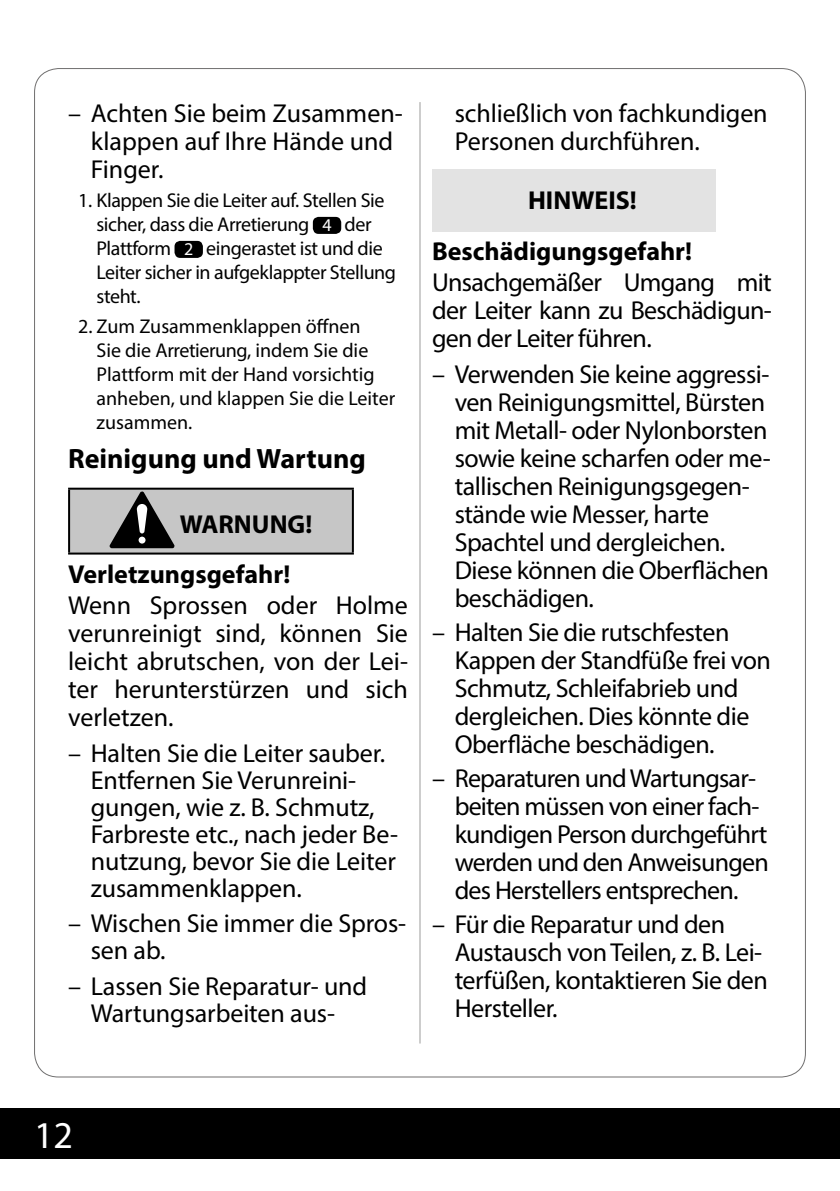
<style>
.page{position:relative;width:840px;height:1191px;background:#fff}
.page>*{position:absolute;margin:0;border:0;box-sizing:border-box;transform-origin:0 0}
.t1{font:38px "Myriad Pro";color:#fff}
.t2{font:700 28px "Myriad Pro";color:#000}
.t3{font:26px/28px "Myriad Pro";letter-spacing:-.02em;color:#000}
.t4{font:700 26px/50.4px "Myriad Pro";color:#000}
.t5{font:26px/28px "Myriad Pro";color:#000}
.t6{font:20px/24px "Myriad Pro";letter-spacing:-.02em;color:#000}
.t7{font:20px/24px "Myriad Pro";color:#000}
.s1{font-size:18px;color:#fff}
</style>
<div class="page">
<div style="left:0;top:1108px;width:839px;height:51px;background:#000"></div>
<hr style="left:839px;top:1108px;width:1px;height:51px;background:#000">
<hr style="left:419px;top:102px;width:1px;height:941px;background:#9d9d9c">
<div style="left:313px;top:217px;width:28px;height:17px;background:#000;border-radius:6px"></div>
<div style="left:174px;top:241px;width:29px;height:17px;background:#000;border-radius:6px"></div>
<div style="left:69px;top:488px;width:283px;height:65px;background:#c6c6c6"></div>
<hr style="left:68px;top:487px;width:285px;height:2px;background:#000">
<hr style="left:68px;top:489px;width:2px;height:63px;background:#000">
<hr style="left:351px;top:489px;width:2px;height:63px;background:#000">
<hr style="left:68px;top:552px;width:285px;height:2px;background:#000">
<svg style="left:110px;top:491px;width:65px;height:57px"></svg>
<div style="left:432px;top:169px;width:283px;height:62px;background:#e3e3e3"></div>
<p class="t5" style="left:91px;top:98px;width:313px;text-indent:-23px">– Achten Sie beim Zusammen&shy;klappen auf Ihre Hände und<br>Finger.</p>
<p class="t6" style="left:96px;top:188px;width:301px;text-indent:-18px">1. Klappen Sie die Leiter auf. Stellen Sie sicher, dass die Arretierung <span class="s1">4</span> der<br>Plattform <span class="s1">2</span> eingerastet ist und die<br>Leiter sicher in aufgeklappter Stellung steht.</p>
<p class="t7" style="left:96px;top:314px;width:300px;text-indent:-18px">2. Zum Zusammenklappen öffnen<br>Sie die Arretierung, indem Sie die<br>Plattform mit der Hand vorsichtig anheben, und klappen Sie die Leiter zusammen.</p>
<p class="t2" style="left:68px;top:440px;width:299px">Reinigung und Wartung</p>
<p class="t4" style="left:68px;top:498px;width:245px;text-indent:112px">WARNUNG!<br>Verletzungsgefahr!</p>
<p class="t3" style="left:68px;top:591px;width:341px;text-align:justify">Wenn Sprossen oder Holme verunreinigt sind, können Sie leicht abrutschen, von der Lei&shy;ter herunterstürzen und sich verletzen.</p>
<p class="t3" style="left:91px;top:739px;width:308px;line-height:27px;text-indent:-23px">– Halten Sie die Leiter sauber.<br>Entfernen Sie Verunreini&shy;gungen, wie z. B. Schmutz,<br>Farbreste etc., nach jeder Be&shy;nutzung, bevor Sie die Leiter zusammenklappen.</p>
<p class="t3" style="left:91px;top:909px;width:317px;line-height:27px;text-indent:-23px">– Wischen Sie immer die Spros&shy;sen ab.</p>
<p class="t3" style="left:68px;top:972px;width:300px;line-height:27px;text-align:center">– Lassen Sie Reparatur- und<br>Wartungsarbeiten aus-</p>
<p class="t3" style="left:454px;top:98px;width:314px">schließlich von fachkundigen<br>Personen durchführen.</p>
<p class="t4" style="left:432px;top:174px;width:261px;line-height:51px;text-indent:96px">HINWEIS!<br>Beschädigungsgefahr!</p>
<p class="t3" style="left:432px;top:267px;width:341px;text-align:justify">Unsachgemäßer Umgang mit der Leiter kann zu Beschädigun&shy;gen der Leiter führen.</p>
<p class="t3" style="left:454px;top:360px;width:317px;text-indent:-23px">– Verwenden Sie keine aggressi&shy;ven Reinigungsmittel, Bürsten mit Metall- oder Nylonborsten sowie keine scharfen oder me&shy;tallischen Reinigungsgegen&shy;stände wie Messer, harte<br>Spachtel und dergleichen.<br>Diese können die Oberflächen beschädigen.</p>
<p class="t3" style="left:454px;top:618px;width:317px;text-indent:-23px">– Halten Sie die rutschfesten<br>Kappen der Standfüße frei von<br>Schmutz, Schleifabrieb und dergleichen. Dies könnte die<br>Oberfläche beschädigen.</p>
<p class="t3" style="left:454px;top:763px;width:315px;text-indent:-23px">– Reparaturen und Wartungsar&shy;beiten müssen von einer fach&shy;kundigen Person durchgeführt werden und den Anweisungen des Herstellers entsprechen.</p>
<p class="t3" style="left:454px;top:909px;width:314px;text-indent:-23px">– Für die Reparatur und den<br>Austausch von Teilen, z. B. Lei&shy;terfüßen, kontaktieren Sie den<br>Hersteller.</p>
<h1 class="t1" style="left:34px;top:1112px;width:40px">12</h1>
</div>
